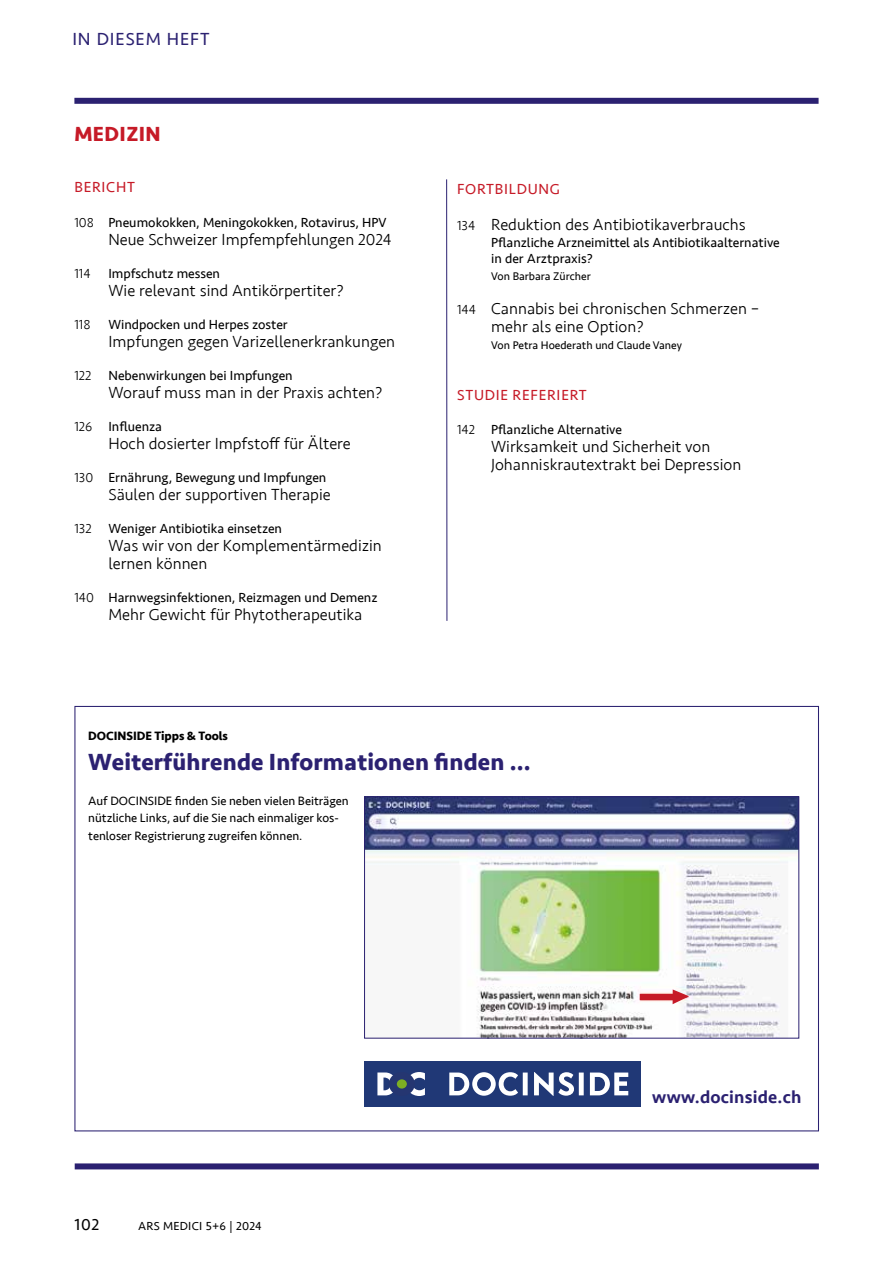
<style>
.page{position:relative;width:893px;height:1263px;background:#fff}
.page>*{position:absolute;margin:0;border:0;box-sizing:border-box;transform-origin:0 0}
.t1{font:700 24px "Seravek";letter-spacing:.01em;color:#2b2171}
.t2{font:700 21px "Seravek";letter-spacing:.02em;color:#c61a27}
.t3{font:500 18px "Seravek";letter-spacing:.01em;color:#2b2171}
.t4{font:18px "Seravek";letter-spacing:.05em;color:#2b2171}
.t5{font:300 16.5px/18px "Seravek";color:#000}
.t6{font:16.5px "Seravek";color:#000}
.t7{font:15px "Seravek";letter-spacing:.05em;color:#c61a27}
.t8{font:13.5px/16.5px "Seravek";color:#000}
.t9{font:300 13.5px "Seravek";color:#000}
.t10{font:12.45px/17.5px "Seravek";color:#000}
.t11{font:700 12.45px "Seravek";letter-spacing:-.005em;color:#000}
.t12{font:12px "Seravek";letter-spacing:.02em;color:#000}
.t13{font:11.4px "Seravek";color:#000}
.s1{font-weight:300}
.s2{font-size:13.5px}
</style>
<div class="page">
<div style="left:74px;top:98px;width:745px;height:6px;background:#2b2171"></div>
<hr style="left:446px;top:179px;width:1px;height:442px;background:#2b2171">
<div style="left:75px;top:1163px;width:744px;height:6px;background:#2b2171"></div>
<img style="left:366px;top:798px;width:431px;height:238px">
<div style="left:364px;top:796px;width:435px;height:242px;border:1px solid #2b2171"></div>
<div style="left:364px;top:1061px;width:276px;height:45px;background:#203876"></div>
<svg style="left:410px;top:1072px;width:15px;height:24px"></svg>
<svg style="left:377px;top:1072px;width:16px;height:23px"></svg>
<div style="left:389px;top:1072px;width:26px;height:24px;background:#253671;border-radius:50%"></div>
<div style="left:397px;top:1079px;width:10px;height:9px;background:#7daf23;border-radius:50%"></div>
<svg style="left:449px;top:1072px;width:179px;height:24px"></svg>
<div style="left:640px;top:994px;width:40px;height:6px;background:#c61a27"></div>
<svg style="left:673px;top:989px;width:16px;height:15px"></svg>
<p class="t4" style="left:72px;top:25px;width:139px">IN DIESEM HEFT</p>
<p class="t2" style="left:74px;top:117px;width:88px">MEDIZIN</p>
<p class="t7" style="left:74px;top:176px;width:62px">BERICHT</p>
<p class="t8" style="left:74px;top:214px;width:313px"><span class="s1">108</span> Pneumokokken, Meningokokken, Rotavirus, HPV</p>
<p class="t5" style="left:108px;top:230px;width:284px">Neue Schweizer Impfempfehlungen 2024</p>
<p class="t9" style="left:74px;top:265px;width:18px">114</p>
<p class="t8" style="left:108px;top:265px;width:113px">Impfschutz messen</p>
<p class="t5" style="left:108px;top:281px;width:237px">Wie relevant sind Antikörpertiter?</p>
<p class="t9" style="left:74px;top:316px;width:18px">118</p>
<p class="t8" style="left:108px;top:316px;width:181px">Windpocken und Herpes zoster</p>
<p class="t5" style="left:108px;top:332px;width:288px">Impfungen gegen Varizellenerkrankungen</p>
<p class="t9" style="left:74px;top:367px;width:18px">122</p>
<p class="t8" style="left:108px;top:367px;width:186px">Nebenwirkungen bei Impfungen</p>
<p class="t5" style="left:108px;top:383px;width:276px">Worauf muss man in der Praxis achten?</p>
<p class="t8" style="left:74px;top:418px;width:89px"><span class="s1">126</span> Influenza</p>
<p class="t5" style="left:108px;top:434px;width:244px">Hoch dosierter Impfstoff für Ältere</p>
<p class="t8" style="left:74px;top:469px;width:254px"><span class="s1">130</span> Ernährung, Bewegung und Impfungen</p>
<p class="t5" style="left:108px;top:485px;width:224px">Säulen der supportiven Therapie</p>
<p class="t8" style="left:74px;top:520px;width:209px"><span class="s1">132</span> Weniger Antibiotika einsetzen</p>
<p class="t5" style="left:108px;top:536px;width:275px">Was wir von der Komplementärmedizin lernen können</p>
<p class="t8" style="left:74px;top:589px;width:305px"><span class="s1">140</span> Harnwegsinfektionen, Reizmagen und Demenz</p>
<p class="t5" style="left:108px;top:605px;width:255px">Mehr Gewicht für Phytotherapeutika</p>
<p class="t7" style="left:457px;top:178px;width:104px">FORTBILDUNG</p>
<p class="t5" style="left:457px;top:216px;width:290px"><span class="s2">134</span> Reduktion des Antibiotikaverbrauchs</p>
<p class="t8" style="left:491px;top:234px;width:290px">Pflanzliche Arzneimittel als Antibiotikaalternative in der Arztpraxis?</p>
<p class="t13" style="left:491px;top:267px;width:101px">Von Barbara Zürcher</p>
<p class="t5" style="left:491px;top:300px;width:270px;text-indent:-34px"><span class="s2">144</span> Cannabis bei chronischen Schmerzen – mehr als eine Option?</p>
<p class="t13" style="left:491px;top:336px;width:192px">Von Petra Hoederath und Claude Vaney</p>
<p class="t7" style="left:457px;top:383px;width:131px">STUDIE REFERIERT</p>
<p class="t8" style="left:457px;top:421px;width:166px"><span class="s1">142</span> Pflanzliche Alternative</p>
<p class="t5" style="left:491px;top:438px;width:252px">Wirksamkeit und Sicherheit von<br>Johanniskrautextrakt bei Depression</p>
<p class="t11" style="left:88px;top:726px;width:141px">DOCINSIDE Tipps &amp; Tools</p>
<h1 class="t1" style="left:88px;top:743px;width:444px">Weiterführende Informationen finden ...</h1>
<p class="t10" style="left:88px;top:792px;width:262px">Auf DOCINSIDE finden Sie neben vielen Beiträgen nützliche Links, auf die Sie nach einmaliger kos&shy;tenloser Registrierung zugreifen können.</p>
<p class="t6" style="left:74px;top:1212px;width:27px">102</p>
<p class="t12" style="left:138px;top:1217px;width:125px">ARS MEDICI 5+6 | 2024</p>
<p class="t3" style="left:652px;top:1085px;width:151px">www.docinside.ch</p>
</div>
